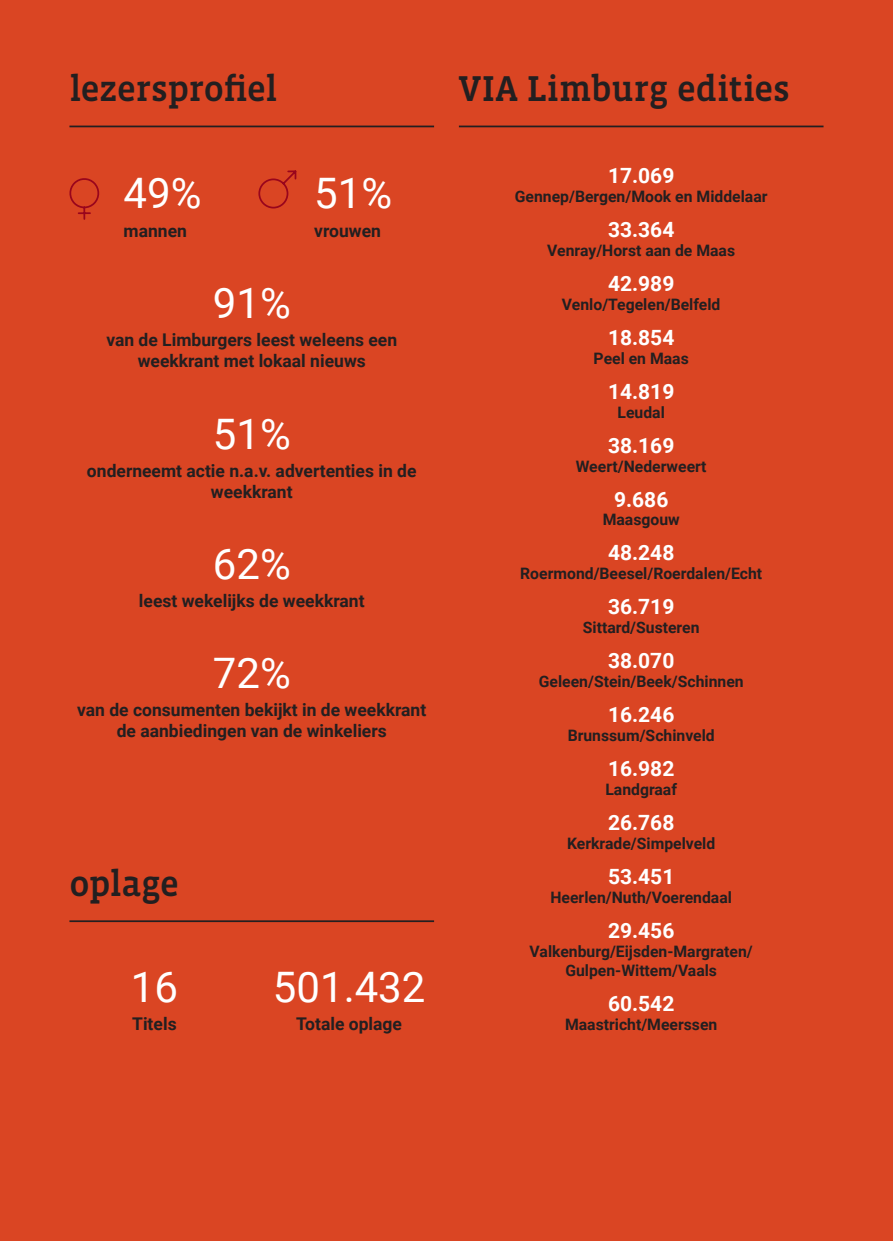
<style>
.page{position:relative;width:893px;height:1241px;background:#fff}
.page>*{position:absolute;margin:0;border:0;box-sizing:border-box;transform-origin:0 0}
.t1{font:42px "Roboto";color:#fff}
.t2{font:500 36.75px "Vista Slab OT";letter-spacing:-.01em;color:#231f20}
.t3{font:700 21px "Roboto";color:#fff}
.t4{font:700 17.5px/21px "Roboto";color:#231f20;text-align:center}
.t5{font:700 15.75px/18.9px "Roboto";color:#231f20;text-align:center}
</style>
<div class="page">
<div style="left:0;top:0;width:893px;height:1240px;background:#da4523"></div>
<hr style="left:69px;top:125px;width:365px;height:2px;background:#231f20">
<hr style="left:69px;top:920px;width:365px;height:1px;background:#231f20">
<hr style="left:459px;top:125px;width:364px;height:2px;background:#231f20">
<svg style="left:69px;top:178px;width:31px;height:42px"></svg>
<svg style="left:258px;top:170px;width:39px;height:39px"></svg>
<h2 class="t2" style="left:69px;top:69px;width:210px">lezersprofiel</h2>
<h1 class="t1" style="left:124px;top:164px;width:79px">49%</h1>
<p class="t4" style="left:124px;top:219px;width:65px">mannen</p>
<h1 class="t1" style="left:314px;top:164px;width:79px">51%</h1>
<p class="t4" style="left:314px;top:219px;width:68px">vrouwen</p>
<h1 class="t1" style="left:213px;top:273px;width:79px">91%</h1>
<p class="t4" style="left:106px;top:328px;width:292px">van de Limburgers leest weleens een weekkrant met lokaal nieuws</p>
<h1 class="t1" style="left:213px;top:404px;width:79px">51%</h1>
<p class="t4" style="left:87px;top:459px;width:331px">onderneemt actie n.a.v. advertenties in de weekkrant</p>
<h1 class="t1" style="left:213px;top:534px;width:79px">62%</h1>
<p class="t4" style="left:139px;top:589px;width:227px">leest wekelijks de weekkrant</p>
<h1 class="t1" style="left:213px;top:643px;width:79px">72%</h1>
<p class="t4" style="left:77px;top:698px;width:351px">van de consumenten bekijkt in de weekkrant de aanbiedingen van de winkeliers</p>
<h2 class="t2" style="left:69px;top:864px;width:111px">oplage</h2>
<h1 class="t1" style="left:131px;top:956px;width:49px">16</h1>
<p class="t4" style="left:132px;top:1011px;width:46px">Titels</p>
<h1 class="t1" style="left:273px;top:956px;width:154px">501.432</h1>
<p class="t4" style="left:296px;top:1011px;width:107px">Totale oplage</p>
<h2 class="t2" style="left:459px;top:69px;width:333px">VIA Limburg edities</h2>
<h3 class="t3" style="left:608px;top:161px;width:68px">17.069</h3>
<p class="t5" style="left:515px;top:186px;width:254px">Gennep/Bergen/Mook en Middelaar</p>
<h3 class="t3" style="left:608px;top:215px;width:68px">33.364</h3>
<p class="t5" style="left:547px;top:240px;width:189px">Venray/Horst aan de Maas</p>
<h3 class="t3" style="left:608px;top:268px;width:68px">42.989</h3>
<p class="t5" style="left:562px;top:294px;width:160px">Venlo/Tegelen/Belfeld</p>
<h3 class="t3" style="left:608px;top:322px;width:68px">18.854</h3>
<p class="t5" style="left:594px;top:348px;width:97px">Peel en Maas</p>
<h3 class="t3" style="left:608px;top:376px;width:68px">14.819</h3>
<p class="t5" style="left:617px;top:402px;width:49px">Leudal</p>
<h3 class="t3" style="left:608px;top:430px;width:68px">38.169</h3>
<p class="t5" style="left:576px;top:456px;width:132px">Weert/Nederweert</p>
<h3 class="t3" style="left:614px;top:484px;width:56px">9.686</h3>
<p class="t5" style="left:603px;top:509px;width:79px">Maasgouw</p>
<h3 class="t3" style="left:608px;top:538px;width:68px">48.248</h3>
<p class="t5" style="left:520px;top:563px;width:243px">Roermond/Beesel/Roerdalen/Echt</p>
<h3 class="t3" style="left:608px;top:592px;width:68px">36.719</h3>
<p class="t5" style="left:583px;top:617px;width:118px">Sittard/Susteren</p>
<h3 class="t3" style="left:608px;top:646px;width:68px">38.070</h3>
<p class="t5" style="left:539px;top:671px;width:206px">Geleen/Stein/Beek/Schinnen</p>
<h3 class="t3" style="left:608px;top:700px;width:68px">16.246</h3>
<p class="t5" style="left:568px;top:725px;width:149px">Brunssum/Schinveld</p>
<h3 class="t3" style="left:608px;top:754px;width:68px">16.982</h3>
<p class="t5" style="left:605px;top:779px;width:73px">Landgraaf</p>
<h3 class="t3" style="left:608px;top:807px;width:68px">26.768</h3>
<p class="t5" style="left:567px;top:833px;width:150px">Kerkrade/Simpelveld</p>
<h3 class="t3" style="left:608px;top:861px;width:68px">53.451</h3>
<p class="t5" style="left:550px;top:887px;width:183px">Heerlen/Nuth/Voerendaal</p>
<h3 class="t3" style="left:608px;top:915px;width:68px">29.456</h3>
<p class="t5" style="left:530px;top:941px;width:225px">Valkenburg/Eijsden-Margraten/<br>Gulpen-Wittem/Vaals</p>
<h3 class="t3" style="left:608px;top:988px;width:68px">60.542</h3>
<p class="t5" style="left:565px;top:1013px;width:154px">Maastricht/Meerssen</p>
</div>
